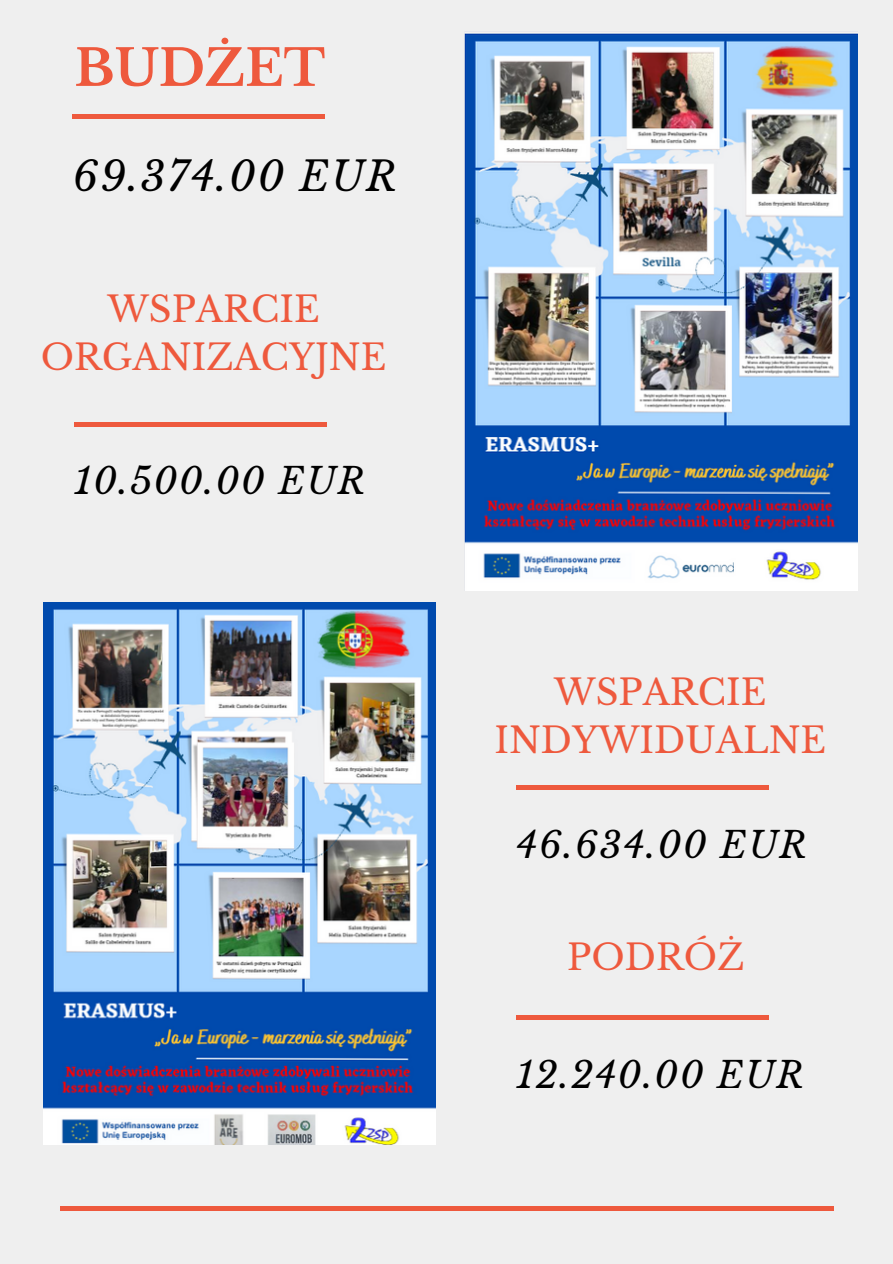
<style>
.page{position:relative;width:893px;height:1264px;background:#fff}
.page>*{position:absolute;margin:0;border:0;box-sizing:border-box;transform-origin:0 0}
.t1{font:700 50.25px "Libre Baskerville";color:#ee593d}
.t2{font:italic 40.5px "Libre Baskerville";letter-spacing:.05em;color:#000}
.t3{font:italic 36px "Libre Baskerville";letter-spacing:.05em;color:#000}
.t4{font:35.25px "Libre Baskerville";color:#ee593d}
</style>
<div class="page">
<div style="left:0;top:0;width:892px;height:1263px;background:#efefef"></div>
<hr style="left:60px;top:1206px;width:773px;height:4px;background:#ee593d">
<img style="left:44px;top:602px;width:391px;height:542px">
<hr style="left:516px;top:1015px;width:252px;height:4px;background:#ee593d">
<hr style="left:73px;top:114px;width:252px;height:4px;background:#ee593d">
<hr style="left:74px;top:422px;width:252px;height:4px;background:#ee593d">
<div style="left:516px;top:785px;width:252px;height:5px;background:#ee593d"></div>
<img style="left:464px;top:33px;width:393px;height:557px">
<p class="t1" style="left:74px;top:37px;width:252px">BUDŻET</p>
<p class="t2" style="left:73px;top:152px;width:326px">69.374.00 EUR</p>
<p class="t4" style="left:107px;top:287px;width:214px">WSPARCIE</p>
<p class="t4" style="left:41px;top:336px;width:347px">ORGANIZACYJNE</p>
<p class="t3" style="left:74px;top:459px;width:292px">10.500.00 EUR</p>
<p class="t4" style="left:554px;top:670px;width:214px">WSPARCIE</p>
<p class="t4" style="left:494px;top:718px;width:333px">INDYWIDUALNE</p>
<p class="t3" style="left:516px;top:822px;width:292px">46.634.00 EUR</p>
<p class="t4" style="left:567px;top:936px;width:179px">PODRÓŻ</p>
<p class="t3" style="left:516px;top:1052px;width:289px">12.240.00 EUR</p>
</div>
